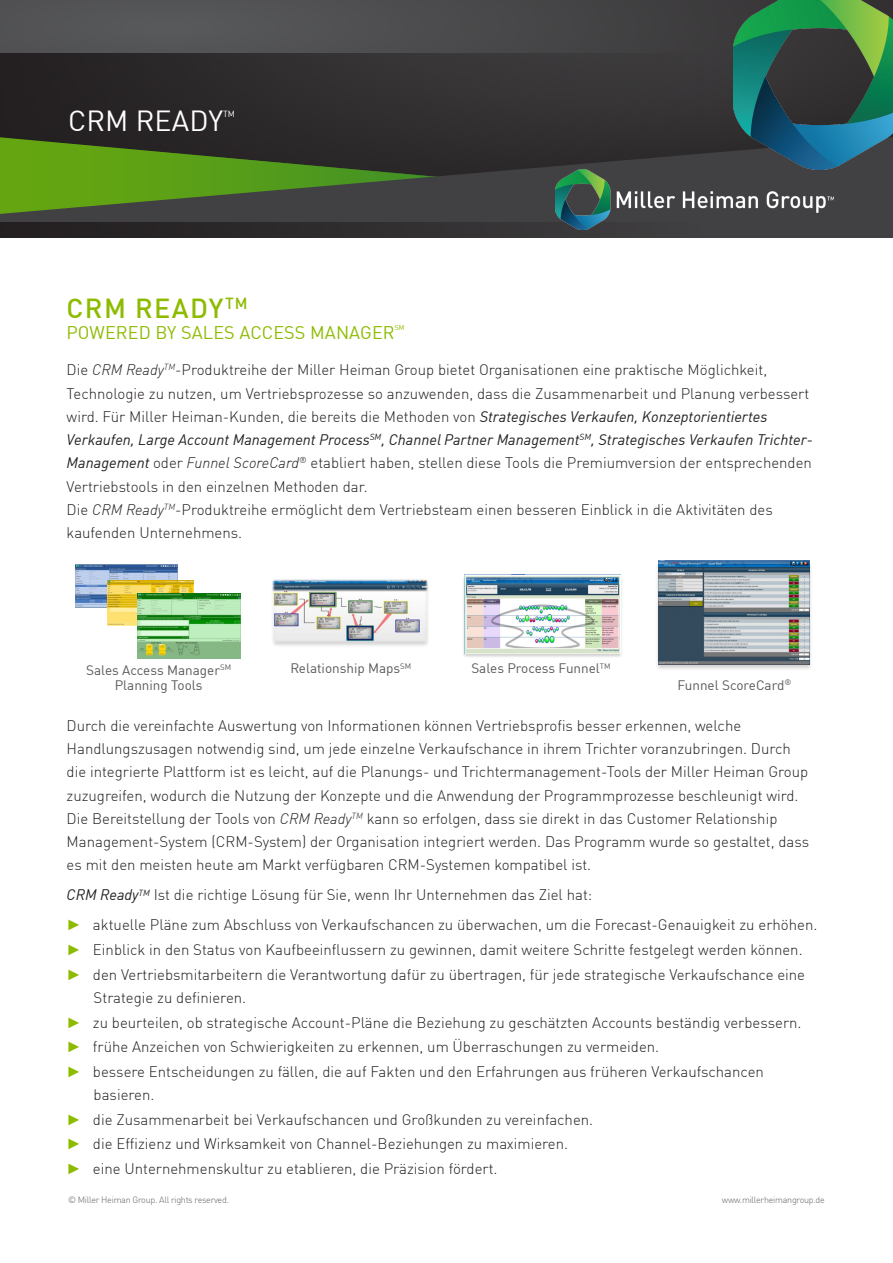
<style>
.page{position:relative;width:893px;height:1263px;background:#fff}
.page>*{position:absolute;margin:0;border:0;box-sizing:border-box;transform-origin:0 0}
.t1{font:28.5px "DIN Offc Pro";letter-spacing:.005em;color:#fff}
.t2{font:500 27px "DIN Offc Pro";letter-spacing:.05em;color:#8dbb00}
.t3{font:18px "DIN Offc Pro";letter-spacing:.005em;color:#8dbb00}
.BODY_COPY{font:300 15px/23.2px "DIN Offc Pro";color:#231f20}
.BODY_COPY-2{font:13.5px "DIN Offc Pro";color:#57585a}
.t4{font:300 9px "DIN Offc Pro";letter-spacing:-.03em;color:#636366}
.t5{font:8.7px "DIN Offc Pro";color:#fff}
.t6{font:7.05px "DIN Offc Pro";color:#8dbb00}
.s1{font-style:italic}
.s2{font-weight:400;font-style:italic}
.s3{font-family:"Arial";font-weight:700;color:#8dbb00}
</style>
<div class="page">
<svg style="left:0;top:0;width:734px;height:134px;background:#4a4a4c"></svg>
<div style="left:0;top:54px;width:707px;height:150px;background:linear-gradient(to right,#252122,#3b3a3b)"></div>
<svg style="left:0;top:134px;width:893px;height:104px;background:#41532e"></svg>
<svg style="left:0;top:223px;width:705px;height:15px;background:#2f2c2e"></svg>
<img style="left:734px;top:0;width:159px;height:170px">
<img style="left:555px;top:170px;width:278px;height:59px">
<img style="left:76px;top:564px;width:101px;height:43px">
<img style="left:108px;top:580px;width:85px;height:46px">
<img style="left:137px;top:593px;width:103px;height:66px">
<img style="left:272px;top:579px;width:157px;height:64px">
<img style="left:463px;top:574px;width:159px;height:83px">
<img style="left:465px;top:574px;width:156px;height:79px">
<img style="left:657px;top:560px;width:154px;height:109px">
<img style="left:658px;top:561px;width:152px;height:103px">
<p class="t1" style="left:68px;top:98px;width:156px">CRM READY</p>
<p class="t5" style="left:223px;top:107px;width:13px">TM</p>
<p class="t2" style="left:67px;top:286px;width:182px">CRM READY<sup>TM</sup></p>
<p class="t3" style="left:67px;top:318px;width:330px">POWERED BY SALES ACCESS MANAGER</p>
<p class="t6" style="left:395px;top:322px;width:11px">SM</p>
<p class="BODY_COPY" style="left:67px;top:357px;width:748px">Die <span class="s1">CRM Ready</span><sup>TM</sup>-Produktreihe der Miller Heiman Group bietet Organisationen eine praktische Möglichkeit, Technologie zu nutzen, um Vertriebsprozesse so anzuwenden, dass die Zusammenarbeit und Planung verbessert wird. Für Miller Heiman-Kunden, die bereits die Methoden von <span class="s2">Strategisches Verkaufen, Konzeptorientiertes Verkaufen, Large Account Management Process</span><sup>SM</sup><span class="s2">, Channel Partner Management</span><sup>SM</sup><span class="s2">, Strategisches Verkaufen Trichter-Management</span> oder <span class="s1">Funnel ScoreCard</span><sup>®</sup> etabliert haben, stellen diese Tools die Premiumversion der entsprechenden Vertriebstools in den einzelnen Methoden dar.<br>Die <span class="s1">CRM Ready</span><sup>TM</sup>-Produktreihe ermöglicht dem Vertriebsteam einen besseren Einblick in die Aktivitäten des kaufenden Unternehmens.</p>
<p class="BODY_COPY-2" style="left:86px;top:659px;width:147px">Sales Access Manager<sup>SM</sup></p>
<p class="BODY_COPY-2" style="left:115px;top:674px;width:89px">Planning Tools</p>
<p class="BODY_COPY-2" style="left:290px;top:658px;width:122px">Relationship Maps<sup>SM</sup></p>
<p class="BODY_COPY-2" style="left:471px;top:658px;width:141px">Sales Process Funnel<sup>TM</sup></p>
<p class="BODY_COPY-2" style="left:677px;top:674px;width:115px">Funnel ScoreCard<sup>®</sup></p>
<p class="BODY_COPY" style="left:67px;top:713px;width:744px">Durch die vereinfachte Auswertung von Informationen können Vertriebsprofis besser erkennen, welche Handlungszusagen notwendig sind, um jede einzelne Verkaufschance in ihrem Trichter voranzubringen. Durch die integrierte Plattform ist es leicht, auf die Planungs- und Trichtermanagement-Tools der Miller Heiman Group zuzugreifen, wodurch die Nutzung der Konzepte und die Anwendung der Programmprozesse beschleunigt wird.<br>Die Bereitstellung der Tools von <span class="s1">CRM Ready</span><sup>TM</sup> kann so erfolgen, dass sie direkt in das Customer Relationship Management-System (CRM-System) der Organisation integriert werden. Das Programm wurde so gestaltet, dass es mit den meisten heute am Markt verfügbaren CRM-Systemen kompatibel ist.</p>
<p class="BODY_COPY" style="left:67px;top:882px;width:527px"><span class="s2">CRM Ready</span><sup>TM</sup> Ist die richtige Lösung für Sie, wenn Ihr Unternehmen das Ziel hat:</p>
<p class="BODY_COPY" style="left:67px;top:912px;width:752px"><span class="s3">►</span> aktuelle Pläne zum Abschluss von Verkaufschancen zu überwachen, um die Forecast-Genauigkeit zu erhöhen.</p>
<p class="BODY_COPY" style="left:67px;top:937px;width:737px"><span class="s3">►</span> Einblick in den Status von Kaufbeeinflussern zu gewinnen, damit weitere Schritte festgelegt werden können.</p>
<p class="BODY_COPY" style="left:94px;top:961px;width:713px;text-indent:-27px"><span class="s3">►</span> den Vertriebsmitarbeitern die Verantwortung dafür zu übertragen, für jede strategische Verkaufschance eine<br>Strategie zu definieren.</p>
<p class="BODY_COPY" style="left:67px;top:1009px;width:736px"><span class="s3">►</span> zu beurteilen, ob strategische Account-Pläne die Beziehung zu geschätzten Accounts beständig verbessern.</p>
<p class="BODY_COPY" style="left:67px;top:1034px;width:594px"><span class="s3">►</span> frühe Anzeichen von Schwierigkeiten zu erkennen, um Überraschungen zu vermeiden.</p>
<p class="BODY_COPY" style="left:94px;top:1058px;width:672px;text-indent:-27px"><span class="s3">►</span> bessere Entscheidungen zu fällen, die auf Fakten und den Erfahrungen aus früheren Verkaufschancen basieren.</p>
<p class="BODY_COPY" style="left:67px;top:1106px;width:528px"><span class="s3">►</span> die Zusammenarbeit bei Verkaufschancen und Großkunden zu vereinfachen.</p>
<p class="BODY_COPY" style="left:67px;top:1131px;width:503px"><span class="s3">►</span> die Effizienz und Wirksamkeit von Channel-Beziehungen zu maximieren.</p>
<p class="BODY_COPY" style="left:67px;top:1155px;width:432px"><span class="s3">►</span> eine Unternehmenskultur zu etablieren, die Präzision fördert.</p>
<p class="t4" style="left:68px;top:1193px;width:162px">© Miller Heiman Group. All rights reserved.</p>
<p class="t4" style="left:722px;top:1193px;width:105px">www.millerheimangroup.de</p>
</div>
